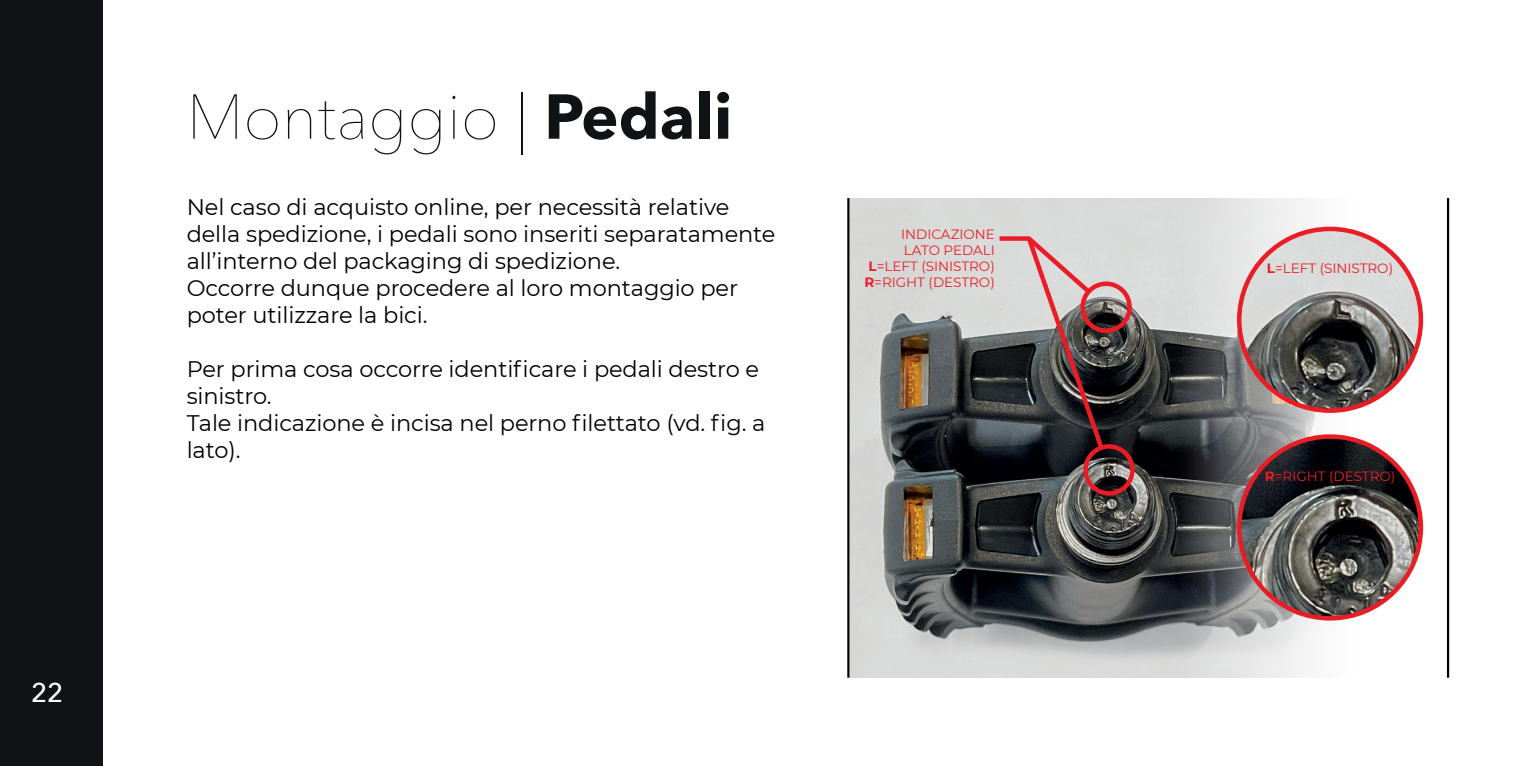
<style>
.page{position:relative;width:1531px;height:766px;background:#fff}
.page>*{position:absolute;margin:0;border:0;box-sizing:border-box;transform-origin:0 0}
.t1{font:200 62.55px "Avenir Next";color:#101315}
.t2{font:500 27px "Avenir Next";color:#fff}
.t3{font:22.5px/27px "Montserrat";letter-spacing:-.005em;color:#000001}
.t4{font:13.5px/16.2px "Montserrat";color:#ea1d26;text-align:right}
.s1{font-weight:700}
</style>
<div class="page">
<div style="left:0;top:0;width:102px;height:765px;background:#101315"></div>
<img style="left:850px;top:198px;width:329px;height:479px">
<svg style="left:1179px;top:198px;width:242px;height:479px"></svg>
<img style="left:1239px;top:436px;width:182px;height:182px;border-radius:91px">
<div style="left:1237px;top:434px;width:186px;height:186px;border:4px solid #ea1d26;border-radius:50%"></div>
<img style="left:1239px;top:229px;width:182px;height:181px;border-radius:91px">
<div style="left:1237px;top:226px;width:186px;height:187px;border:4px solid #ea1d26;border-radius:50%"></div>
<svg style="left:1082px;top:284px;width:47px;height:46px"></svg>
<div style="left:1080px;top:281px;width:52px;height:52px;border:4px solid #ea1d26;border-radius:50%"></div>
<svg style="left:1085px;top:446px;width:47px;height:47px"></svg>
<div style="left:1083px;top:444px;width:51px;height:51px;border:4px solid #ea1d26;border-radius:50%"></div>
<svg style="left:995px;top:233px;width:112px;height:220px"></svg>
<hr style="left:847px;top:198px;width:2px;height:479px;background:#000001">
<hr style="left:1447px;top:198px;width:2px;height:479px;background:#000001">
<p class="t2" style="left:31px;top:669px;width:34px">22</p>
<h1 class="t1" style="left:187px;top:64px;width:547px">Montaggio | <span class="s1">Pedali</span></h1>
<p class="t3" style="left:187px;top:192px;width:590px">Nel caso di acquisto online, per necessità relative della spedizione, i pedali sono inseriti separatamente all’interno del packaging di spedizione.<br>Occorre dunque procedere al loro montaggio per poter utilizzare la bici.</p>
<p class="t3" style="left:187px;top:354px;width:580px">Per prima cosa occorre identificare i pedali destro e sinistro.<br>Tale indicazione è incisa nel perno filettato (vd. fig. a lato).</p>
<p class="t4" style="left:864px;top:225px;width:132px">INDICAZIONE<br>LATO PEDALI<br><span class="s1">L</span>=LEFT (SINISTRO)<br><span class="s1">R</span>=RIGHT (DESTRO)</p>
<p class="t4" style="left:1267px;top:260px;width:128px"><span class="s1">L</span>=LEFT (SINISTRO)</p>
<p class="t4" style="left:1265px;top:467px;width:132px"><span class="s1">R</span>=RIGHT (DESTRO)</p>
</div>
